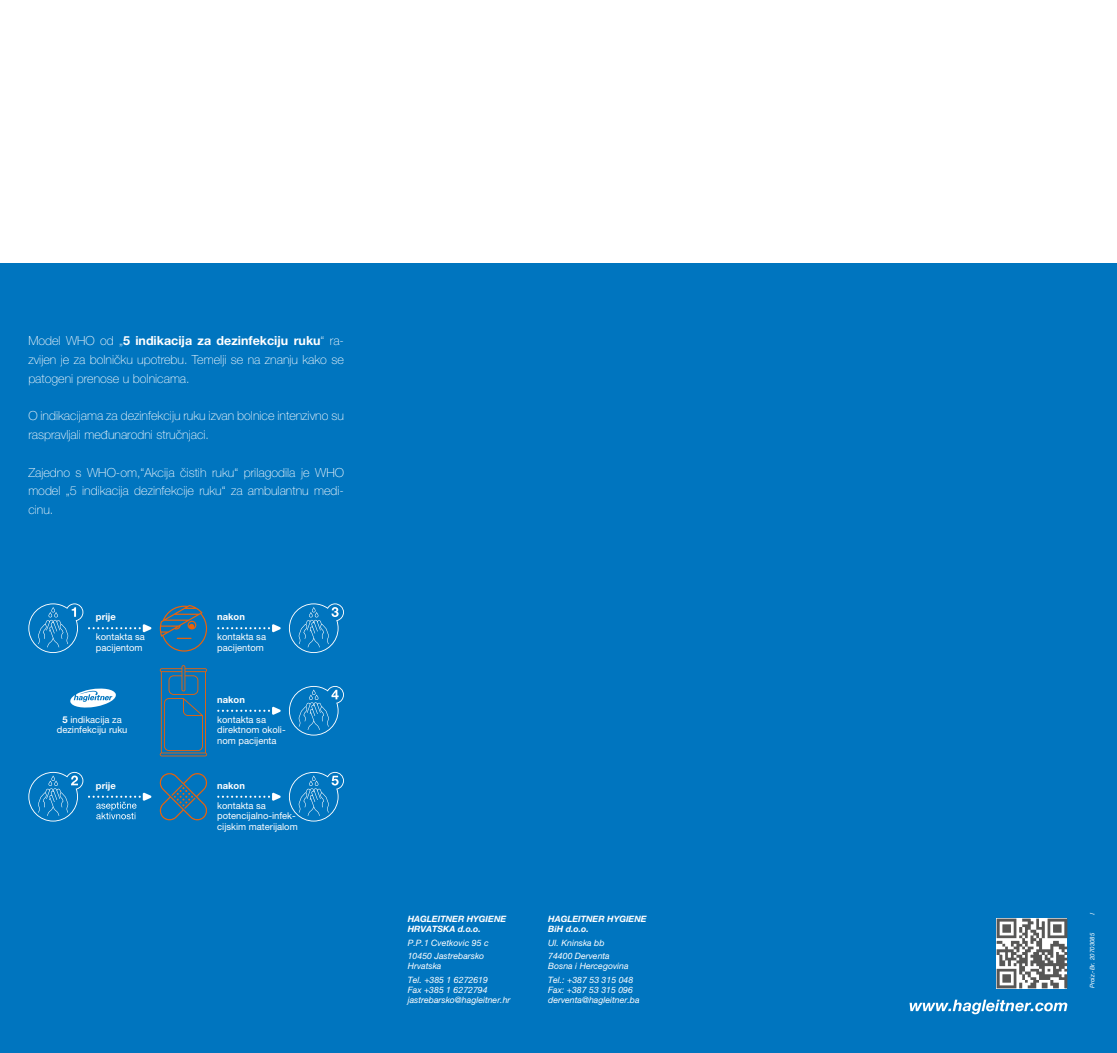
<style>
.page{position:relative;width:1117px;height:1053px;background:#fff}
.page>*{position:absolute;margin:0;border:0;box-sizing:border-box;transform-origin:0 0}
.t1{font:100 12.5px/18.8px "Helvetica Neue LT Pro";color:#fff;text-align:justify}
.t2{font:9.38px/10.6px "Helvetica Neue LT Pro";color:#fff}
.t3{font:700 9.38px "Helvetica Neue LT Pro";color:#fff}
.t4{font:italic 8.75px/13.5px "Helvetica Neue LT Pro";color:#fff}
.t5{font:italic 700 8.75px/10px "Helvetica Neue LT Pro";color:#fff}
.t6{font:italic 6.25px "Helvetica Neue LT Pro";color:#fff}
.t7{font:italic 6.25px "Times New Roman";color:#fff}
.s1{font-weight:700}
</style>
<div class="page">
<div style="left:0;top:263px;width:1116px;height:789px;background:#0075bf"></div>
<svg style="left:996px;top:918px;width:71px;height:70px;background:#a3a3a2"></svg>
<svg style="left:909px;top:999px;width:158px;height:15px"></svg>
<svg style="left:160px;top:605px;width:47px;height:46px"></svg>
<svg style="left:160px;top:773px;width:48px;height:47px"></svg>
<svg style="left:160px;top:665px;width:47px;height:91px"></svg>
<svg style="left:217px;top:792px;width:64px;height:8px"></svg>
<svg style="left:217px;top:706px;width:64px;height:9px"></svg>
<svg style="left:217px;top:624px;width:64px;height:8px"></svg>
<svg style="left:70px;top:688px;width:46px;height:20px"></svg>
<svg style="left:289px;top:603px;width:55px;height:50px"></svg>
<svg style="left:289px;top:686px;width:55px;height:49px"></svg>
<svg style="left:289px;top:771px;width:55px;height:50px"></svg>
<svg style="left:28px;top:603px;width:124px;height:50px"></svg>
<svg style="left:28px;top:771px;width:124px;height:50px"></svg>
<p class="t1" style="left:28px;top:331px;width:317px">Model WHO od „<span class="s1">5 indikacija za dezinfekciju ruku</span>“ ra&shy;zvijen je za bolničku upotrebu. Temelji se na znanju kako se patogeni prenose u bolnicama.</p>
<p class="t1" style="left:28px;top:406px;width:317px">O indikacijama za dezinfekciju ruku izvan bolnice intenzivno su raspravljali međunarodni stručnjaci.</p>
<p class="t1" style="left:28px;top:462px;width:317px">Zajedno s WHO-om,“Akcija čistih ruku“ prilagodila je WHO model „5 indikacija dezinfekcije ruku“ za ambulantnu medi&shy;cinu.</p>
<p class="t3" style="left:96px;top:610px;width:21px">prije</p>
<p class="t2" style="left:96px;top:631px;width:50px">kontakta sa pacijentom</p>
<p class="t2" style="left:57px;top:713px;width:72px;text-align:center"><span class="s1">5</span> indikacija za dezinfekciju ruku</p>
<p class="t3" style="left:96px;top:780px;width:21px">prije</p>
<p class="t3" style="left:217px;top:610px;width:29px">nakon</p>
<p class="t2" style="left:217px;top:631px;width:50px">kontakta sa pacijentom</p>
<p class="t3" style="left:217px;top:693px;width:29px">nakon</p>
<p class="t2" style="left:217px;top:713px;width:70px">kontakta sa direktnom okoli&shy;nom pacijenta</p>
<p class="t3" style="left:217px;top:780px;width:29px">nakon</p>
<p class="t2" style="left:217px;top:799px;width:82px">kontakta sa potencijalno-infek&shy;cijskim materijalom</p>
<p class="t5" style="left:407px;top:913px;width:100px">HAGLEITNER HYGIENE<br>HRVATSKA d.o.o.</p>
<p class="t4" style="left:407px;top:935px;width:82px">P.P.1 Cvetkovic 95 c<br>10450 Jastrebarsko</p>
<p class="t4" style="left:407px;top:959px;width:82px">Hrvatska<br>Tel. +385 1 6272619</p>
<p class="t4" style="left:407px;top:984px;width:104px;line-height:10px">Fax +385 1 6272794 jastrebarsko@hagleitner.hr</p>
<p class="t5" style="left:548px;top:913px;width:100px">HAGLEITNER HYGIENE<br>BiH d.o.o.</p>
<p class="t4" style="left:548px;top:935px;width:63px">Ul. Kninska bb<br>74400 Derventa</p>
<p class="t4" style="left:548px;top:959px;width:87px">Bosna i Hercegovina<br>Tel.: +387 53 315 048</p>
<p class="t4" style="left:548px;top:984px;width:93px;line-height:10px">Fax: +387 53 315 096 derventa@hagleitner.ba</p>
<p class="t7" style="left:1087px;top:915px;width:4px;rotate:-90deg">I</p>
<p class="t6" style="left:1088px;top:988px;width:57px;rotate:-90deg">Proiz.-Br. 20703085</p>
</div>
